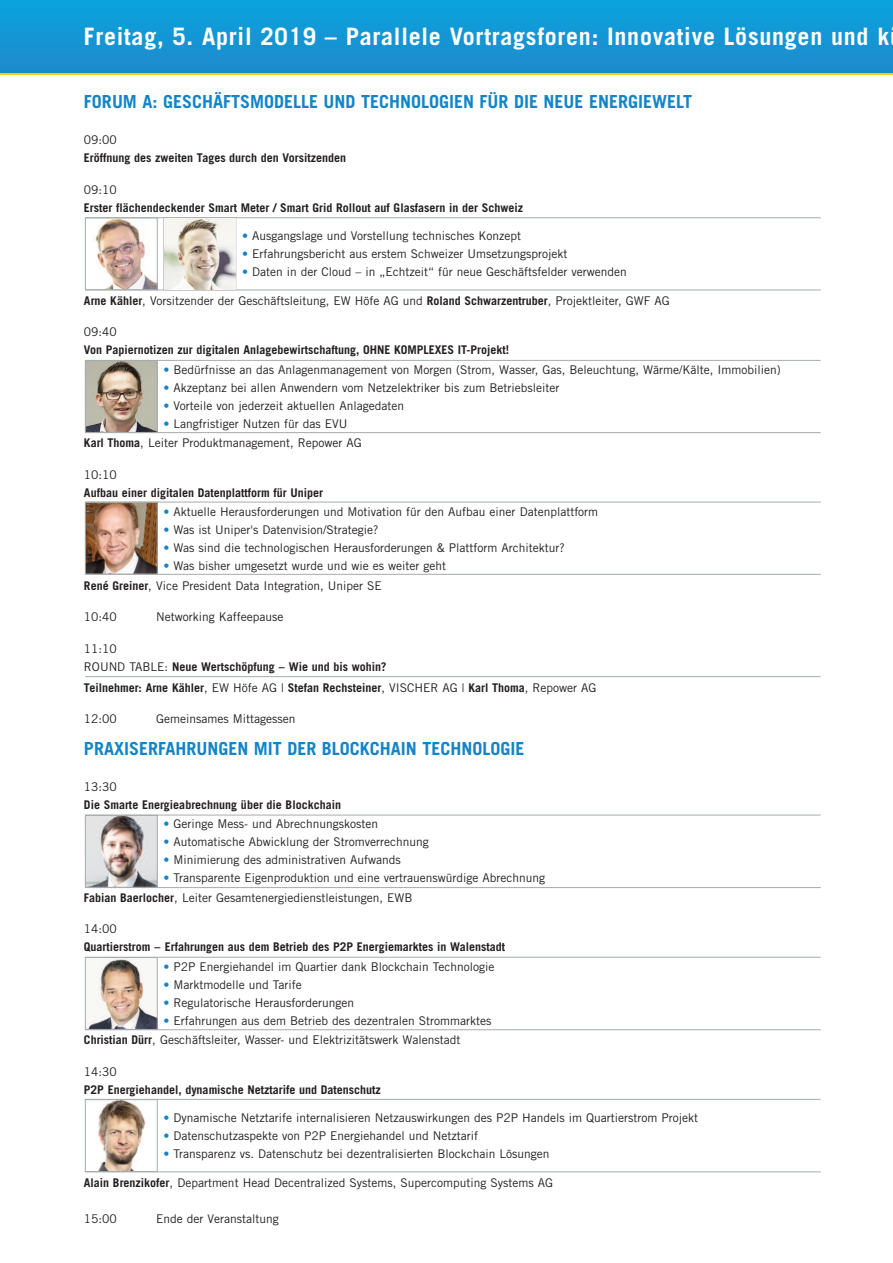
<style>
.page{position:relative;width:893px;height:1263px;background:#fff}
.page>*{position:absolute;margin:0;border:0;box-sizing:border-box;transform-origin:0 0}
.t1{font:700 24px "Trade Gothic";letter-spacing:.03em;color:#fff}
.t2{font:700 18px "Trade Gothic";color:#1284c7}
.t3{font:12px/19.5px "Trade Gothic";color:#231f20}
.t4{font:700 12px/18px "Trade Gothic";color:#231f20}
.s1{color:#1284c7}
.s2{font-weight:700}
.s3{font-weight:400}
</style>
<div class="page">
<div style="left:0;top:39px;width:893px;height:36px;background:linear-gradient(to right,#feca0a,#feca0a)"></div>
<img style="left:87px;top:362px;width:68px;height:69px">
<div style="left:85px;top:360px;width:72px;height:73px;border:1px solid #a5acad"></div>
<hr style="left:85px;top:360px;width:736px;height:1px;background:#a5acad">
<hr style="left:85px;top:432px;width:736px;height:1px;background:#a5acad">
<img style="left:87px;top:817px;width:68px;height:68px">
<div style="left:85px;top:815px;width:72px;height:72px;border:1px solid #a5acad"></div>
<hr style="left:85px;top:815px;width:736px;height:1px;background:#a5acad">
<hr style="left:85px;top:887px;width:736px;height:1px;background:#a5acad">
<img style="left:92px;top:220px;width:63px;height:68px">
<div style="left:85px;top:218px;width:72px;height:72px;border:1px solid #a5acad"></div>
<hr style="left:85px;top:217px;width:736px;height:1px;background:#a5acad">
<hr style="left:85px;top:290px;width:736px;height:1px;background:#a5acad">
<img style="left:87px;top:504px;width:68px;height:68px">
<div style="left:85px;top:502px;width:72px;height:72px;border:1px solid #a5acad"></div>
<hr style="left:85px;top:502px;width:736px;height:1px;background:#a5acad">
<hr style="left:85px;top:574px;width:736px;height:1px;background:#a5acad">
<img style="left:87px;top:959px;width:68px;height:68px">
<div style="left:85px;top:957px;width:72px;height:72px;border:1px solid #a5acad"></div>
<hr style="left:85px;top:957px;width:736px;height:1px;background:#a5acad">
<hr style="left:85px;top:1029px;width:736px;height:1px;background:#a5acad">
<hr style="left:85px;top:676px;width:736px;height:1px;background:#a5acad">
<img style="left:98px;top:1101px;width:48px;height:69px">
<div style="left:85px;top:1099px;width:72px;height:73px;border:1px solid #a5acad"></div>
<hr style="left:85px;top:1099px;width:736px;height:1px;background:#a5acad">
<hr style="left:85px;top:1171px;width:736px;height:1px;background:#a5acad">
<div style="left:0;top:0;width:893px;height:72px;background:#1496d5"></div>
<img style="left:164px;top:218px;width:72px;height:72px">
<h1 class="t1" style="left:84px;top:22px;width:807px">Freitag, 5. April 2019 – Parallele Vortragsforen: Innovative Lösungen und k</h1>
<h2 class="t2" style="left:84px;top:91px;width:610px">FORUM A: GESCHÄFTSMODELLE UND TECHNOLOGIEN FÜR DIE NEUE ENERGIEWELT</h2>
<p class="t3" style="left:84px;top:130px;width:34px">09:00</p>
<p class="t4" style="left:84px;top:149px;width:264px">Eröffnung des zweiten Tages durch den Vorsitzenden</p>
<p class="t3" style="left:84px;top:179px;width:34px">09:10</p>
<p class="t4" style="left:84px;top:198px;width:441px">Erster flächendeckender Smart Meter / Smart Grid Rollout auf Glasfasern in der Schweiz</p>
<p class="t3" style="left:242px;top:226px;width:281px"><span class="s1">•</span> Ausgangslage und Vorstellung technisches Konzept</p>
<p class="t3" style="left:242px;top:244px;width:327px"><span class="s1">•</span> Erfahrungsbericht aus erstem Schweizer Umsetzungsprojekt</p>
<p class="t3" style="left:242px;top:262px;width:386px"><span class="s1">•</span> Daten in der Cloud – in „Echtzeit“ für neue Geschäftsfelder verwenden</p>
<p class="t3" style="left:84px;top:290px;width:587px"><span class="s2">Arne Kähler</span>, Vorsitzender der Geschäftsleitung, EW Höfe AG und <span class="s2">Roland Schwarzentruber</span>, Projektleiter, GWF AG</p>
<p class="t3" style="left:84px;top:322px;width:34px">09:40</p>
<p class="t4" style="left:84px;top:341px;width:427px">Von Papiernotizen zur digitalen Anlagebewirtschaftung, OHNE KOMPLEXES IT-Projekt!</p>
<p class="t3" style="left:163px;top:359px;width:619px"><span class="s1">•</span> Bedürfnisse an das Anlagenmanagement von Morgen (Strom, Wasser, Gas, Beleuchtung, Wärme/Kälte, Immobilien)</p>
<p class="t3" style="left:163px;top:377px;width:398px"><span class="s1">•</span> Akzeptanz bei allen Anwendern vom Netzelektriker bis zum Betriebsleiter</p>
<p class="t3" style="left:163px;top:395px;width:242px"><span class="s1">•</span> Vorteile von jederzeit aktuellen Anlagedaten</p>
<p class="t3" style="left:84px;top:413px;width:279px;text-indent:79px"><span class="s1">•</span> Langfristiger Nutzen für das EVU<br><span class="s2">Karl Thoma</span>, Leiter Produktmanagement, Repower AG</p>
<p class="t3" style="left:84px;top:464px;width:34px">10:10</p>
<p class="t4" style="left:84px;top:483px;width:240px">Aufbau einer digitalen Datenplattform für Uniper</p>
<p class="t3" style="left:163px;top:502px;width:436px"><span class="s1">•</span> Aktuelle Herausforderungen und Motivation für den Aufbau einer Datenplattform</p>
<p class="t3" style="left:163px;top:520px;width:217px"><span class="s1">•</span> Was ist Uniper's Datenvision/Strategie?</p>
<p class="t3" style="left:163px;top:538px;width:403px"><span class="s1">•</span> Was sind die technologischen Herausforderungen &amp; Plattform Architektur?</p>
<p class="t3" style="left:84px;top:556px;width:364px;text-indent:79px"><span class="s1">•</span> Was bisher umgesetzt wurde und wie es weiter geht<br><span class="s2">René Greiner</span>, Vice President Data Integration, Uniper SE</p>
<p class="t3" style="left:84px;top:607px;width:34px">10:40</p>
<p class="t3" style="left:156px;top:607px;width:129px">Networking Kaffeepause</p>
<p class="t4" style="left:84px;top:639px;width:304px"><span class="s3">11:10<br>ROUND TABLE:</span> Neue Wertschöpfung – Wie und bis wohin?</p>
<p class="t4" style="left:84px;top:678px;width:514px">Teilnehmer: Arne Kähler<span class="s3">, EW Höfe AG |</span> Stefan Rechsteiner<span class="s3">, VISCHER AG |</span> Karl Thoma<span class="s3">, Repower AG</span></p>
<p class="t3" style="left:84px;top:709px;width:34px">12:00</p>
<p class="t3" style="left:156px;top:709px;width:141px">Gemeinsames Mittagessen</p>
<h2 class="t2" style="left:84px;top:737px;width:442px">PRAXISERFAHRUNGEN MIT DER BLOCKCHAIN TECHNOLOGIE</h2>
<p class="t3" style="left:84px;top:776px;width:34px">13:30</p>
<p class="t4" style="left:84px;top:795px;width:258px">Die Smarte Energieabrechnung über die Blockchain</p>
<p class="t3" style="left:163px;top:814px;width:216px"><span class="s1">•</span> Geringe Mess- und Abrechnungskosten</p>
<p class="t3" style="left:163px;top:832px;width:267px"><span class="s1">•</span> Automatische Abwicklung der Stromverrechnung</p>
<p class="t3" style="left:163px;top:850px;width:239px"><span class="s1">•</span> Minimierung des administrativen Aufwands</p>
<p class="t3" style="left:84px;top:868px;width:463px;text-indent:79px"><span class="s1">•</span> Transparente Eigenproduktion und eine vertrauenswürdige Abrechnung<br><span class="s2">Fabian Baerlocher</span>, Leiter Gesamtenergiedienstleistungen, EWB</p>
<p class="t3" style="left:84px;top:919px;width:34px">14:00</p>
<p class="t4" style="left:84px;top:938px;width:423px">Quartierstrom – Erfahrungen aus dem Betrieb des P2P Energiemarktes in Walenstadt</p>
<p class="t3" style="left:163px;top:956px;width:333px"><span class="s1">•</span> P2P Energiehandel im Quartier dank Blockchain Technologie</p>
<p class="t3" style="left:163px;top:974px;width:140px"><span class="s1">•</span> Marktmodelle und Tarife</p>
<p class="t3" style="left:163px;top:992px;width:192px"><span class="s1">•</span> Regulatorische Herausforderungen</p>
<p class="t3" style="left:84px;top:1010px;width:409px;text-indent:79px"><span class="s1">•</span> Erfahrungen aus dem Betrieb des dezentralen Strommarktes<br><span class="s2">Christian Dürr</span>, Geschäftsleiter, Wasser- und Elektrizitätswerk Walenstadt</p>
<p class="t3" style="left:84px;top:1061px;width:34px">14:30</p>
<p class="t4" style="left:84px;top:1080px;width:298px">P2P Energiehandel, dynamische Netztarife und Datenschutz</p>
<p class="t3" style="left:163px;top:1108px;width:536px"><span class="s1">•</span> Dynamische Netztarife internalisieren Netzauswirkungen des P2P Handels im Quartierstrom Projekt</p>
<p class="t3" style="left:163px;top:1126px;width:316px"><span class="s1">•</span> Datenschutzaspekte von P2P Energiehandel und Netztarif</p>
<p class="t3" style="left:163px;top:1144px;width:388px"><span class="s1">•</span> Transparenz vs. Datenschutz bei dezentralisierten Blockchain Lösungen</p>
<p class="t3" style="left:84px;top:1172px;width:471px"><span class="s2">Alain Brenzikofer</span>, Department Head Decentralized Systems, Supercomputing Systems AG</p>
<p class="t3" style="left:84px;top:1208px;width:34px">15:00</p>
<p class="t3" style="left:156px;top:1208px;width:124px">Ende der Veranstaltung</p>
</div>
